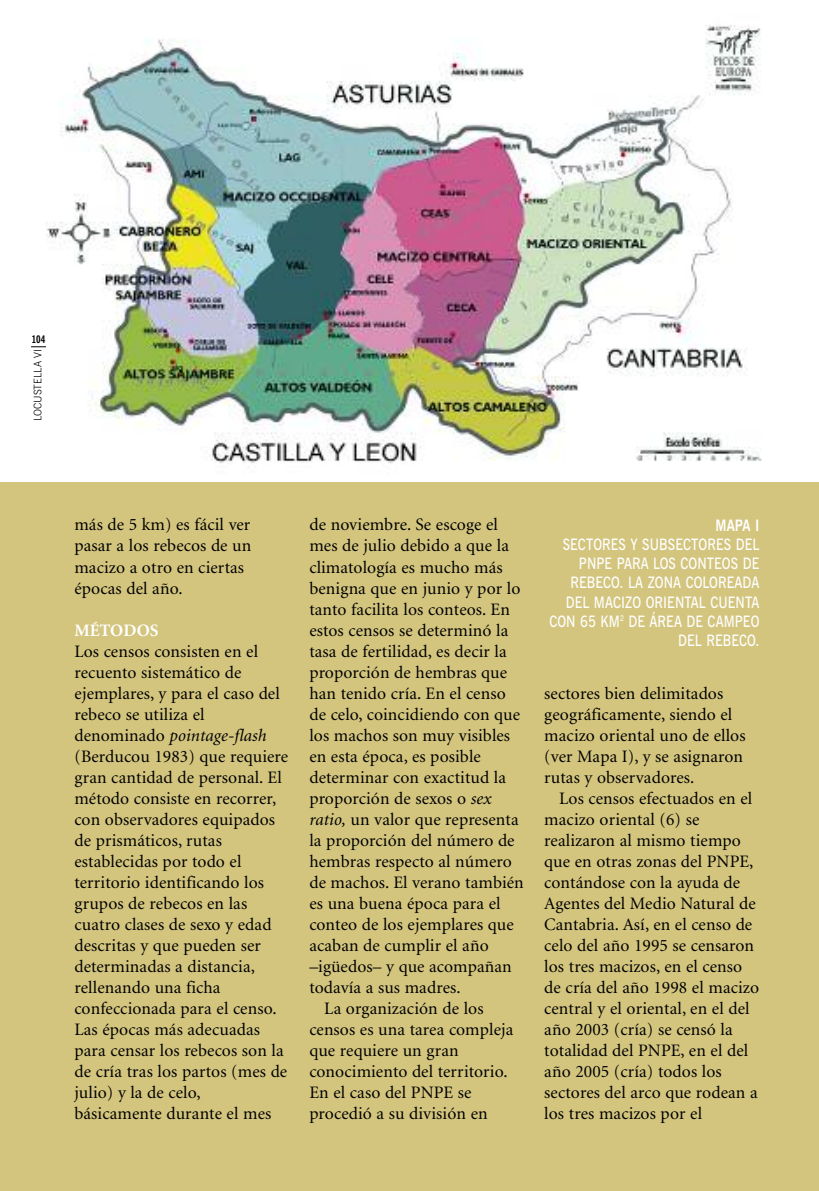
<style>
.page{position:relative;width:819px;height:1191px;background:#d3c57e}
.page>*{position:absolute;margin:0;border:0;box-sizing:border-box;transform-origin:0 0}
.t1{font:17.5px/21px "Minion";letter-spacing:.005em;color:#000}
.t2{font:700 17.5px "Minion";letter-spacing:.005em;color:#fff}
.t3{font:600 15.75px/19.2px "News Gothic BT";letter-spacing:.005em;color:#fff;text-align:right;scale:.83 1}
.t4{font:700 15.75px "News Gothic BT";color:#fff;scale:.83 1}
.t5{font:300 10.5px "News Gothic BT";color:#000}
.t6{font:700 condensed 10.5px "News Gothic BT";color:#000}
.s1{font-style:italic}
</style>
<div class="page">
<div style="left:0;top:0;width:819px;height:481px;background:#fff"></div>
<img style="left:33px;top:25px;width:729px;height:439px">
<svg style="left:31px;top:346px;width:15px;height:1px"></svg>
<p class="t6" style="left:32px;top:335px;width:15px">104</p>
<p class="t5" style="left:34px;top:421px;width:74px;rotate:-90deg">LOCUSTELLA VI</p>
<p class="t1" style="left:74px;top:516px;width:178px">más de 5 km) es fácil ver pasar a los rebecos de un macizo a otro en ciertas épocas del año.</p>
<p class="t2" style="left:74px;top:623px;width:86px">MÉTODOS</p>
<p class="t1" style="left:74px;top:642px;width:215px">Los censos consisten en el recuento sistemático de ejemplares, y para el caso del rebeco se utiliza el denominado <span class="s1">pointage-flash </span>(Berducou 1983) que requiere gran cantidad de personal. El método consiste en recorrer, con observadores equipados de prismáticos, rutas establecidas por todo el territorio identificando los grupos de rebecos en las cuatro clases de sexo y edad descritas y que pueden ser determinadas a distancia, rellenando una ficha confeccionada para el censo.<br>Las épocas más adecuadas para censar los rebecos son la de cría tras los partos (mes de julio) y la de celo, básicamente durante el mes</p>
<p class="t1" style="left:309px;top:516px;width:190px">de noviembre. Se escoge el</p>
<p class="t1" style="left:309px;top:537px;width:201px">mes de julio debido a que la</p>
<p class="t1" style="left:309px;top:558px;width:195px">climatología es mucho más</p>
<p class="t1" style="left:309px;top:579px;width:212px">benigna que en junio y por lo</p>
<p class="t1" style="left:309px;top:600px;width:202px">tanto facilita los conteos. En</p>
<p class="t1" style="left:309px;top:621px;width:200px">estos censos se determinó la</p>
<p class="t1" style="left:309px;top:642px;width:199px">tasa de fertilidad, es decir la</p>
<p class="t1" style="left:309px;top:663px;width:199px">proporción de hembras que</p>
<p class="t1" style="left:309px;top:684px;width:198px">han tenido cría. En el censo</p>
<p class="t1" style="left:309px;top:705px;width:212px">de celo, coincidiendo con que</p>
<p class="t1" style="left:309px;top:726px;width:202px">los machos son muy visibles</p>
<p class="t1" style="left:309px;top:747px;width:173px">en esta época, es posible</p>
<p class="t1" style="left:309px;top:768px;width:198px">determinar con exactitud la</p>
<p class="t1" style="left:309px;top:789px;width:183px">proporción de sexos o <span class="s1">sex</span></p>
<p class="t1" style="left:309px;top:810px;width:211px"><span class="s1">ratio,</span> un valor que representa</p>
<p class="t1" style="left:309px;top:831px;width:207px">la proporción del número de</p>
<p class="t1" style="left:309px;top:852px;width:204px">hembras respecto al número</p>
<p class="t1" style="left:309px;top:873px;width:216px">de machos. El verano también</p>
<p class="t1" style="left:309px;top:894px;width:193px">es una buena época para el</p>
<p class="t1" style="left:309px;top:915px;width:206px">conteo de los ejemplares que</p>
<p class="t1" style="left:309px;top:936px;width:181px">acaban de cumplir el año</p>
<p class="t1" style="left:309px;top:957px;width:204px">–igüedos– y que acompañan</p>
<p class="t1" style="left:309px;top:978px;width:153px">todavía a sus madres.</p>
<p class="t1" style="left:324px;top:999px;width:161px">La organización de los</p>
<p class="t1" style="left:309px;top:1020px;width:206px">censos es una tarea compleja</p>
<p class="t1" style="left:309px;top:1041px;width:151px">que requiere un gran</p>
<p class="t1" style="left:309px;top:1062px;width:200px">conocimiento del territorio.</p>
<p class="t1" style="left:309px;top:1083px;width:164px">En el caso del PNPE se</p>
<p class="t1" style="left:309px;top:1104px;width:180px">procedió a su división en</p>
<p class="t4" style="left:715px;top:519px;width:54px">MAPA I</p>
<p class="t3" style="left:549px;top:536px;width:254px">SECTORES Y SUBSECTORES DEL<br>PNPE PARA LOS CONTEOS DE<br>REBECO. LA ZONA COLOREADA<br>DEL MACIZO ORIENTAL CUENTA<br>CON 65 KM<sup>2</sup> DE ÁREA DE CAMPEO<br>DEL REBECO.</p>
<p class="t1" style="left:544px;top:684px;width:203px">sectores bien delimitados geográficamente, siendo el macizo oriental uno de ellos (ver Mapa I), y se asignaron rutas y observadores.</p>
<p class="t1" style="left:544px;top:789px;width:216px;text-indent:15px">Los censos efectuados en el macizo oriental (6) se realizaron al mismo tiempo que en otras zonas del PNPE, contándose con la ayuda de<br>Agentes del Medio Natural de<br>Cantabria. Así, en el censo de celo del año 1995 se censaron los tres macizos, en el censo de cría del año 1998 el macizo central y el oriental, en el del año 2003 (cría) se censó la totalidad del PNPE, en el del año 2005 (cría) todos los sectores del arco que rodean a los tres macizos por el</p>
</div>
